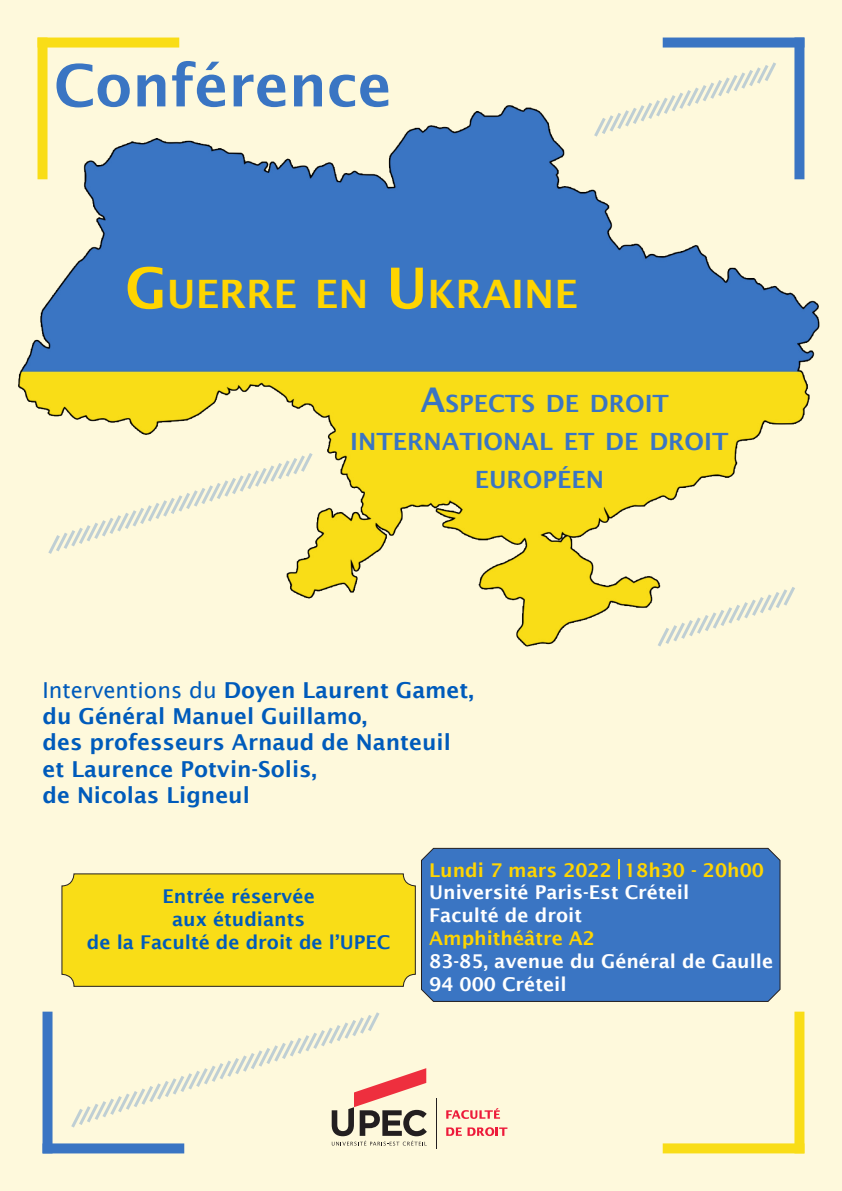
<style>
.page{position:relative;width:842px;height:1191px;background:#fef9dc}
.page>*{position:absolute;margin:0;border:0;box-sizing:border-box;transform-origin:0 0}
.t1{font:600 58px "Lucida Sans";color:#3a75c3}
.t2{font:600 39.2px "Lucida Sans";color:#ffd500}
.t3{font:600 23.8px/38px "Lucida Sans";color:#3a75c3;text-align:center}
.t4{font:600 22px "Lucida Sans";color:#005bbb}
.t5{font:600 19px "Lucida Sans";color:#fff}
.t6{font:600 19px "Lucida Sans";color:#005bbb}
.t7{font:600 19px "Lucida Sans";color:#ffd500}
.s1{font-size:56px}
.s2{font-size:34px}
.s3{font-weight:400}
</style>
<div class="page">
<img style="left:18px;top:37px;width:802px;height:610px">
<hr style="left:436px;top:1097px;width:1px;height:51px;background:#231f20">
<svg style="left:446px;top:1108px;width:54px;height:10px"></svg>
<svg style="left:446px;top:1127px;width:61px;height:9px"></svg>
<div style="left:421px;top:847px;width:360px;height:155px;background:#3a75c3"></div>
<div style="left:62px;top:874px;width:353px;height:112px;background:#f9dd17;border-radius:12px"></div>
<div style="left:61px;top:873px;width:355px;height:113px;border:1px solid #231f20;border-radius:12px"></div>
<div style="left:38px;top:38px;width:141px;height:10px;background:#f9dd17"></div>
<svg style="left:71px;top:1012px;width:356px;height:133px"></svg>
<svg style="left:655px;top:583px;width:143px;height:64px"></svg>
<svg style="left:591px;top:59px;width:188px;height:81px"></svg>
<svg style="left:46px;top:449px;width:269px;height:108px"></svg>
<div style="left:663px;top:1143px;width:141px;height:10px;background:#f9dd17"></div>
<div style="left:663px;top:38px;width:141px;height:10px;background:#3a75c3"></div>
<div style="left:43px;top:1143px;width:141px;height:10px;background:#3a75c3"></div>
<div style="left:38px;top:38px;width:10px;height:141px;background:#f9dd17"></div>
<div style="left:794px;top:1011px;width:10px;height:142px;background:#f9dd17"></div>
<div style="left:794px;top:38px;width:10px;height:141px;background:#3a75c3"></div>
<div style="left:43px;top:1011px;width:10px;height:142px;background:#3a75c3"></div>
<hr style="left:618px;top:859px;width:2px;height:20px;background:#f9dd17">
<p class="t1" style="left:54px;top:53px;width:339px">Conférence</p>
<p class="t2" style="left:125px;top:272px;width:454px"><span class="s1">G</span>UERRE EN <span class="s1">U</span> KRAINE</p>
<p class="t3" style="left:420px;top:384px;width:250px"><span class="s2">A</span>SPECTS DE DROIT</p>
<p class="t3" style="left:350px;top:422px;width:380px">INTERNATIONAL ET DE DROIT<br>EUROPÉEN</p>
<p class="t4" style="left:43px;top:677px;width:433px"><span class="s3">Interventions du</span> Doyen Laurent Gamet,</p>
<p class="t4" style="left:43px;top:703px;width:326px">du Général Manuel Guillamo,</p>
<p class="t4" style="left:43px;top:730px;width:410px">des professeurs Arnaud de Nanteuil</p>
<p class="t4" style="left:43px;top:756px;width:276px">et Laurence Potvin-Solis,</p>
<p class="t4" style="left:43px;top:782px;width:209px">de Nicolas Ligneul</p>
<p class="t6" style="left:162px;top:885px;width:154px">Entrée réservée</p>
<p class="t6" style="left:172px;top:908px;width:135px">aux étudiants</p>
<p class="t6" style="left:87px;top:931px;width:305px">de la Faculté de droit de l’UPEC</p>
<p class="t7" style="left:429px;top:859px;width:336px">Lundi 7 mars 2022 18h30 - 20h00</p>
<p class="t5" style="left:429px;top:881px;width:261px">Université Paris-Est Créteil</p>
<p class="t5" style="left:429px;top:904px;width:154px">Faculté de droit</p>
<p class="t7" style="left:429px;top:927px;width:167px">Amphithéâtre A2</p>
<p class="t5" style="left:429px;top:950px;width:345px">83-85, avenue du Général de Gaulle</p>
<p class="t5" style="left:429px;top:973px;width:139px">94 000 Créteil</p>
</div>
